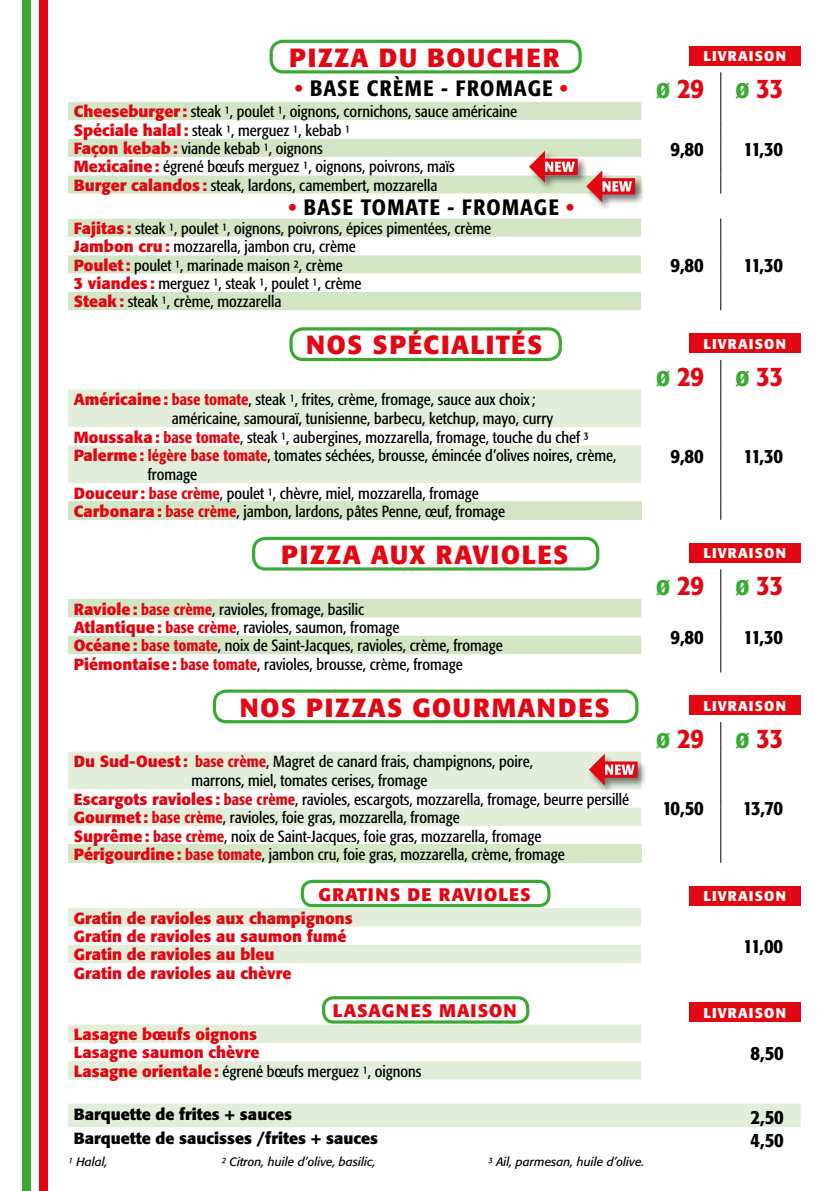
<style>
.page{position:relative;width:840px;height:1191px;background:#fff}
.page>*{position:absolute;margin:0;border:0;box-sizing:border-box;transform-origin:0 0}
.t1{font:500 condensed 28px "Formata";letter-spacing:-.01em;color:#e30613}
.t2{font:700 26px "Formata";letter-spacing:.05em;color:#e30613}
.t3{font:700 26px "Formata";letter-spacing:.07em;color:#e30613}
.t4{font:500 condensed 22px "Formata";letter-spacing:.06em;color:#000}
.t5{font:500 condensed 20px "Formata";letter-spacing:-.01em;color:#000}
.t6{font:700 18px "Formata";letter-spacing:.06em;color:#e30613}
.t7{font:condensed 16px/18.4px "Formata";color:#000}
.t8{font:700 16px/18.4px "Formata";color:#e30613}
.t9{font:700 16px "Formata";color:#000}
.t10{font:700 14px "Formata";letter-spacing:.075em;color:#fff}
.t11{font:italic 12px "Formata";color:#000}
.s1{color:#e30613}
.s2{color:#3aaa35}
.s3{font-weight:700;font-stretch:normal;color:#e30613}
.s4{font-weight:500;color:#e30613}
</style>
<div class="page">
<div style="left:23px;top:0;width:8px;height:1191px;background:#3aaa35"></div>
<div style="left:39px;top:0;width:9px;height:1191px;background:#e30613"></div>
<div style="left:269px;top:40px;width:312px;height:33px;border:3px solid #3aaa35;border-radius:12px"></div>
<div style="left:68px;top:102px;width:573px;height:18px;background:#d2e6c5"></div>
<svg style="left:68px;top:139px;width:573px;height:55px;fill:#d2e6c5"></svg>
<svg style="left:68px;top:218px;width:654px;height:92px"></svg>
<hr style="left:720px;top:72px;width:1px;height:30px;background:#000">
<svg style="left:720px;top:102px;width:1px;height:92px"></svg>
<svg style="left:720px;top:218px;width:1px;height:92px"></svg>
<div style="left:688px;top:46px;width:111px;height:19px;background:#e30613"></div>
<div style="left:527px;top:149px;width:60px;height:43px;background:#000;opacity:.5"></div>
<svg style="left:528px;top:151px;width:49px;height:32px;background:#d68b84"></svg>
<div style="left:584px;top:169px;width:61px;height:42px;background:#000;opacity:.5"></div>
<svg style="left:586px;top:170px;width:48px;height:32px"></svg>
<div style="left:252px;top:537px;width:347px;height:33px;border:3px solid #3aaa35;border-radius:12px"></div>
<svg style="left:68px;top:599px;width:573px;height:55px"></svg>
<hr style="left:720px;top:569px;width:1px;height:30px;background:#000">
<svg style="left:720px;top:599px;width:1px;height:73px"></svg>
<div style="left:688px;top:543px;width:111px;height:19px;background:#e30613"></div>
<div style="left:322px;top:996px;width:207px;height:27px;border:3px solid #3aaa35;border-radius:10px"></div>
<svg style="left:68px;top:1024px;width:573px;height:55px"></svg>
<div style="left:688px;top:1002px;width:111px;height:19px;background:#e30613"></div>
<div style="left:300px;top:879px;width:250px;height:28px;border:3px solid #3aaa35;border-radius:10px"></div>
<svg style="left:68px;top:908px;width:573px;height:55px"></svg>
<div style="left:688px;top:886px;width:111px;height:19px;background:#e30613"></div>
<div style="left:289px;top:327px;width:272px;height:34px;border:3px solid #3aaa35;border-radius:12px"></div>
<svg style="left:68px;top:389px;width:573px;height:94px;fill:#e2eeda"></svg>
<div style="left:68px;top:501px;width:573px;height:19px;background:#d2e6c5"></div>
<svg style="left:641px;top:360px;width:81px;height:160px"></svg>
<div style="left:688px;top:333px;width:111px;height:20px;background:#e30613"></div>
<div style="left:68px;top:1103px;width:732px;height:24px;background:#e2eeda"></div>
<div style="left:213px;top:689px;width:425px;height:34px;border:3px solid #3aaa35;border-radius:12px"></div>
<svg style="left:68px;top:751px;width:573px;height:75px;fill:#e2eeda"></svg>
<div style="left:68px;top:844px;width:573px;height:18px;background:#d4e7c7"></div>
<svg style="left:720px;top:722px;width:1px;height:29px"></svg>
<hr style="left:720px;top:751px;width:1px;height:38px;background:#000">
<svg style="left:720px;top:789px;width:1px;height:73px"></svg>
<div style="left:688px;top:695px;width:111px;height:20px;background:#e30613"></div>
<div style="left:587px;top:752px;width:60px;height:42px;background:#000;opacity:.5"></div>
<svg style="left:588px;top:753px;width:49px;height:32px;background:#d88c88"></svg>
<h2 class="t3" style="left:289px;top:41px;width:272px">PIZZA DU BOUCHER</h2>
<h3 class="t4" style="left:295px;top:75px;width:274px"><span class="s1">•</span> BASE CRÈME - FROMAGE <span class="s1">•</span></h3>
<h1 class="t1" style="left:655px;top:71px;width:128px"><span class="s2">ø</span> 29 <span class="s2">ø</span> 33</h1>
<p class="t7" style="left:74px;top:103px;width:444px"><span class="s3">Cheeseburger :</span> steak ¹, poulet ¹, oignons, cornichons, sauce américaine</p>
<p class="t5" style="left:670px;top:136px;width:35px">9,80</p>
<p class="t5" style="left:743px;top:136px;width:41px">11,30</p>
<p class="t10" style="left:703px;top:47px;width:84px">LIVRAISON</p>
<p class="t7" style="left:74px;top:121px;width:382px"><span class="s3">Spéciale halal:</span> steak ¹, merguez ¹, kebab ¹<br><span class="s3">Façon kebab:</span> viande kebab ¹, oignons<br><span class="s3">Mexicaine:</span> égrené bœufs merguez ¹, oignons, poivrons, maïs <span class="s3">Burger calandos:</span> steak, lardons, camembert, mozzarella</p>
<h3 class="t4" style="left:288px;top:194px;width:286px"><span class="s1">•</span> BASE TOMATE - FROMAGE <span class="s1">•</span></h3>
<p class="t7" style="left:74px;top:219px;width:418px"><span class="s3">Fajitas :</span> steak ¹, poulet ¹, oignons, poivrons, épices pimentées, crème</p>
<p class="t7" style="left:74px;top:238px;width:289px"><span class="s3">Jambon cru:</span> mozzarella, jambon cru, crème <span class="s3">Poulet:</span> poulet ¹, marinade maison ², crème<br><span class="s3">3 viandes :</span> merguez ¹, steak ¹, poulet ¹, crème <span class="s3">Steak:</span> steak ¹, crème, mozzarella</p>
<p class="t5" style="left:670px;top:253px;width:35px">9,80</p>
<p class="t5" style="left:743px;top:253px;width:41px">11,30</p>
<h2 class="t2" style="left:306px;top:329px;width:237px">NOS SPÉCIALITÉS</h2>
<p class="t7" style="left:172px;top:390px;width:382px;line-height:19.2px;text-indent:-98px"><span class="s3">Américaine:</span> <span class="s4">base tomate</span>, steak ¹, frites, crème, fromage, sauce aux choix; américaine, samouraï, tunisienne, barbecu, ketchup, mayo, curry</p>
<p class="t7" style="left:74px;top:428px;width:516px"><span class="s3">Moussaka:</span> <span class="s4">base tomate</span>, steak ¹, aubergines, mozzarella, fromage, touche du chef ³</p>
<p class="t7" style="left:74px;top:446px;width:544px"><span class="s3">Palerme:</span> <span class="s4">légère base tomate</span>, tomates séchées, brousse, émincée d’olives noires, crème,</p>
<p class="t7" style="left:148px;top:465px;width:51px">fromage</p>
<p class="t7" style="left:74px;top:484px;width:406px"><span class="s3">Douceur :</span> <span class="s4">base crème</span>, poulet ¹, chèvre, miel, mozzarella, fromage</p>
<p class="t7" style="left:74px;top:502px;width:433px"><span class="s3">Carbonara:</span> <span class="s4">base crème</span>, jambon, lardons, pâtes Penne, œuf, fromage</p>
<h2 class="t2" style="left:281px;top:538px;width:289px">PIZZA AUX RAVIOLES</h2>
<p class="t7" style="left:74px;top:600px;width:292px"><span class="s3">Raviole:</span> <span class="s4">base crème</span>, ravioles, fromage, basilic</p>
<p class="t7" style="left:74px;top:618px;width:430px"><span class="s3">Atlantique:</span> <span class="s4">base crème</span>, ravioles, saumon, fromage<br><span class="s3">Océane:</span> <span class="s4">base tomate</span>, noix de Saint-Jacques, ravioles, crème, fromage<br><span class="s3">Piémontaise:</span> <span class="s4">base tomate</span>, ravioles, brousse, crème, fromage</p>
<h2 class="t2" style="left:239px;top:691px;width:371px">NOS PIZZAS GOURMANDES</h2>
<p class="t7" style="left:191px;top:752px;width:343px;line-height:19.2px;text-indent:-118px"><span class="s3">Du Sud-Ouest:</span> <span class="s4">base crème</span>, Magret de canard frais, champignons, poire, marrons, miel, tomates cerises, fromage</p>
<p class="t7" style="left:74px;top:790px;width:556px"><span class="s3">Escargots ravioles:</span> <span class="s4">base crème</span>, ravioles, escargots, mozzarella, fromage, beurre persillé <span class="s3">Gourmet:</span> <span class="s4">base crème</span>, ravioles, foie gras, mozzarella, fromage<br><span class="s3">Suprême:</span> <span class="s4">base crème</span>, noix de Saint-Jacques, foie gras, mozzarella, fromage <span class="s3">Périgourdine:</span> <span class="s4">base tomate</span>, jambon cru, foie gras, mozzarella, crème, fromage</p>
<p class="t6" style="left:318px;top:883px;width:214px">GRATINS DE RAVIOLES</p>
<p class="t8" style="left:74px;top:908px;width:280px">Gratin de ravioles aux champignons</p>
<p class="t8" style="left:74px;top:927px;width:274px">Gratin de ravioles au saumon fumé<br>Gratin de ravioles au bleu<br>Gratin de ravioles au chèvre</p>
<p class="t6" style="left:332px;top:999px;width:185px">LASAGNES MAISON</p>
<p class="t8" style="left:74px;top:1025px;width:187px">Lasagne bœufs oignons<br>Lasagne saumon chèvre</p>
<p class="t7" style="left:74px;top:1062px;width:349px"><span class="s3">Lasagne orientale:</span> égrené bœufs merguez ¹, oignons</p>
<p class="t10" style="left:703px;top:335px;width:84px">LIVRAISON</p>
<h1 class="t1" style="left:655px;top:359px;width:128px"><span class="s2">ø</span> 29 <span class="s2">ø</span> 33</h1>
<p class="t5" style="left:670px;top:443px;width:35px">9,80</p>
<p class="t5" style="left:743px;top:443px;width:41px">11,30</p>
<p class="t10" style="left:703px;top:544px;width:84px">LIVRAISON</p>
<h1 class="t1" style="left:655px;top:568px;width:128px"><span class="s2">ø</span> 29 <span class="s2">ø</span> 33</h1>
<p class="t5" style="left:670px;top:624px;width:35px">9,80</p>
<p class="t5" style="left:743px;top:624px;width:41px">11,30</p>
<p class="t10" style="left:703px;top:697px;width:84px">LIVRAISON</p>
<h1 class="t1" style="left:655px;top:721px;width:128px"><span class="s2">ø</span> 29 <span class="s2">ø</span> 33</h1>
<p class="t5" style="left:662px;top:796px;width:43px">10,50</p>
<p class="t5" style="left:742px;top:796px;width:42px">13,70</p>
<p class="t10" style="left:703px;top:887px;width:84px">LIVRAISON</p>
<p class="t5" style="left:742px;top:933px;width:42px">11,00</p>
<p class="t10" style="left:703px;top:1003px;width:84px">LIVRAISON</p>
<p class="t5" style="left:750px;top:1040px;width:35px">8,50</p>
<p class="t9" style="left:74px;top:1104px;width:220px">Barquette de frites + sauces</p>
<p class="t5" style="left:750px;top:1104px;width:35px">2,50</p>
<p class="t9" style="left:74px;top:1128px;width:306px">Barquette de saucisses /frites + sauces</p>
<p class="t5" style="left:750px;top:1128px;width:35px">4,50</p>
<p class="t11" style="left:68px;top:1155px;width:41px">¹ Halal,</p>
<p class="t11" style="left:221px;top:1155px;width:155px">² Citron, huile d’olive, basilic,</p>
<p class="t11" style="left:488px;top:1155px;width:157px">³ Ail, parmesan, huile d’olive.</p>
</div>
